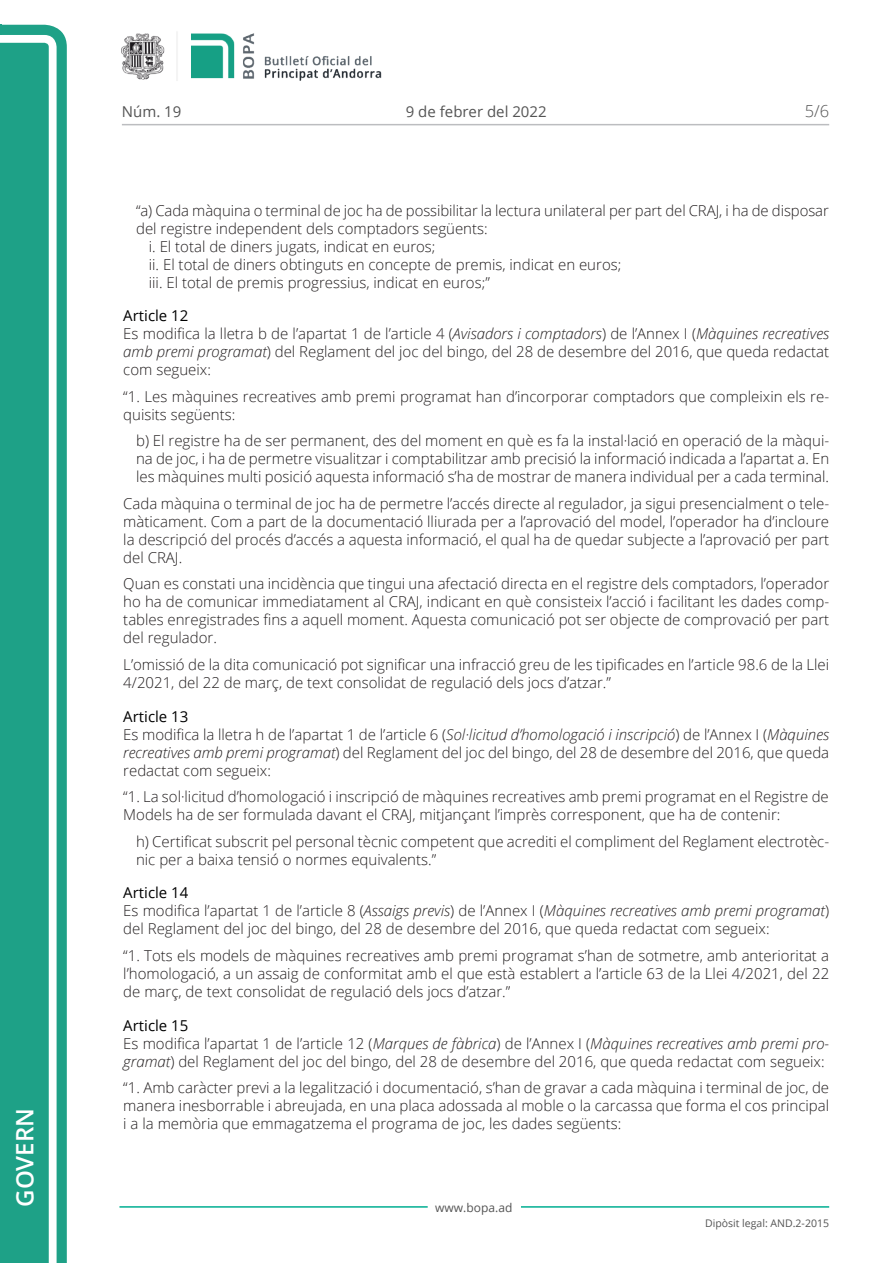
<style>
.page{position:relative;width:893px;height:1263px;background:#fff}
.page>*{position:absolute;margin:0;border:0;box-sizing:border-box;transform-origin:0 0}
.t1{font:600 24px "Open Sans";color:#fff}
.t2{font:300 16.5px "Open Sans";color:#545454}
.Body_text{font:300 15px/18px "Open Sans";color:#231f20;text-align:justify}
.Body_text_i{font:300 15px/18px "Open Sans";color:#231f20;text-align:justify}
.Body_text_NOS{font:300 15px/18px "Open Sans";letter-spacing:-.005em;color:#231f20}
.Body_text_nos_ii{font:300 15px "Open Sans";color:#231f20}
.Body_text_ii{font:300 15px "Open Sans";color:#231f20}
.Titol_7{font:15px "Open Sans";color:#000}
.t3{font:15px "Open Sans";color:#545454}
.t4{font:12px "Open Sans";color:#545454}
.t5{font:10.5px "Open Sans";color:#545454}
.s1{font-style:italic}
</style>
<div class="page">
<svg style="left:0;top:25px;width:67px;height:1238px;fill:#1ea187"></svg>
<div style="left:0;top:43px;width:49px;height:1220px;background:#1ea187"></div>
<img style="left:122px;top:32px;width:260px;height:49px">
<hr style="left:119px;top:1206px;width:309px;height:2px;background:#00ae91">
<hr style="left:521px;top:1206px;width:308px;height:2px;background:#00ae91">
<hr style="left:122px;top:124px;width:707px;height:1px;background:#bcbdc0">
<h1 class="t1" style="left:8px;top:1207px;width:100px;rotate:-90deg">Govern</h1>
<p class="t3" style="left:122px;top:102px;width:61px">Núm. 19</p>
<p class="t3" style="left:406px;top:102px;width:142px">9 de febrer del 2022</p>
<p class="t2" style="left:805px;top:100px;width:26px">5/6</p>
<p class="Body_text_NOS" style="left:136px;top:201px;width:694px">“a) Cada màquina o terminal de joc ha de possibilitar la lectura unilateral per part del CRAJ, i ha de disposar del registre independent dels comptadors següents:</p>
<p class="Body_text_nos_ii" style="left:149px;top:236px;width:288px">i. El total de diners jugats, indicat en euros;</p>
<p class="Body_text_nos_ii" style="left:149px;top:254px;width:474px">ii. El total de diners obtinguts en concepte de premis, indicat en euros;</p>
<p class="Body_text_ii" style="left:149px;top:272px;width:342px">iii. El total de premis progressius, indicat en euros;”</p>
<p class="Titol_7" style="left:123px;top:306px;width:67px">Article 12</p>
<p class="Body_text" style="left:123px;top:324px;width:707px">Es modifica la lletra b de l’apartat 1 de l’article 4 (<span class="s1">Avisadors i comptadors</span>) de l’Annex I (<span class="s1">Màquines recreatives amb premi programat</span>) del Reglament del joc del bingo, del 28 de desembre del 2016, que queda redactat com segueix:</p>
<p class="Body_text" style="left:123px;top:387px;width:707px">“1. Les màquines recreatives amb premi programat han d’incorporar comptadors que compleixin els re&shy;quisits següents:</p>
<p class="Body_text_i" style="left:136px;top:431px;width:695px">b) El registre ha de ser permanent, des del moment en què es fa la instal·lació en operació de la màqui&shy;na de joc, i ha de permetre visualitzar i comptabilitzar amb precisió la informació indicada a l’apartat a. En les màquines multi posició aquesta informació s’ha de mostrar de manera individual per a cada terminal.</p>
<p class="Body_text" style="left:123px;top:494px;width:707px">Cada màquina o terminal de joc ha de permetre l’accés directe al regulador, ja sigui presencialment o tele&shy;màticament. Com a part de la documentació lliurada per a l’aprovació del model, l’operador ha d’incloure la descripció del procés d’accés a aquesta informació, el qual ha de quedar subjecte a l’aprovació per part del CRAJ.</p>
<p class="Body_text" style="left:123px;top:575px;width:707px">Quan es constati una incidència que tingui una afectació directa en el registre dels comptadors, l’operador ho ha de comunicar immediatament al CRAJ, indicant en què consisteix l’acció i facilitant les dades comp&shy;tables enregistrades fins a aquell moment. Aquesta comunicació pot ser objecte de comprovació per part del regulador.</p>
<p class="Body_text" style="left:123px;top:655px;width:707px">L’omissió de la dita comunicació pot significar una infracció greu de les tipificades en l’article 98.6 de la Llei<br>4/2021, del 22 de març, de text consolidat de regulació dels jocs d’atzar.”</p>
<p class="Titol_7" style="left:123px;top:706px;width:67px">Article 13</p>
<p class="Body_text" style="left:123px;top:725px;width:707px">Es modifica la lletra h de l’apartat 1 de l’article 6 (<span class="s1">Sol·licitud d’homologació i inscripció</span>) de l’Annex I (<span class="s1">Màquines recreatives amb premi programat</span>) del Reglament del joc del bingo, del 28 de desembre del 2016, que queda redactat com segueix:</p>
<p class="Body_text" style="left:123px;top:787px;width:707px">“1. La sol·licitud d’homologació i inscripció de màquines recreatives amb premi programat en el Registre de<br>Models ha de ser formulada davant el CRAJ, mitjançant l’imprès corresponent, que ha de contenir:</p>
<p class="Body_text_i" style="left:136px;top:832px;width:695px">h) Certificat subscrit pel personal tècnic competent que acrediti el compliment del Reglament electrotèc&shy;nic per a baixa tensió o normes equivalents.”</p>
<p class="Titol_7" style="left:123px;top:883px;width:67px">Article 14</p>
<p class="Body_text" style="left:123px;top:902px;width:707px">Es modifica l’apartat 1 de l’article 8 (<span class="s1">Assaigs previs</span>) de l’Annex I (<span class="s1">Màquines recreatives amb premi programat</span>) del Reglament del joc del bingo, del 28 de desembre del 2016, que queda redactat com segueix:</p>
<p class="Body_text" style="left:123px;top:946px;width:707px">“1. Tots els models de màquines recreatives amb premi programat s’han de sotmetre, amb anterioritat a l’homologació, a un assaig de conformitat amb el que està establert a l’article 63 de la Llei 4/2021, del 22 de març, de text consolidat de regulació dels jocs d’atzar.”</p>
<p class="Titol_7" style="left:123px;top:1015px;width:67px">Article 15</p>
<p class="Body_text" style="left:123px;top:1034px;width:707px">Es modifica l’apartat 1 de l’article 12 (<span class="s1">Marques de fàbrica</span>) de l’Annex I (<span class="s1">Màquines recreatives amb premi pro&shy;gramat</span>) del Reglament del joc del bingo, del 28 de desembre del 2016, que queda redactat com segueix:</p>
<p class="Body_text" style="left:123px;top:1078px;width:707px">“1. Amb caràcter previ a la legalització i documentació, s’han de gravar a cada màquina i terminal de joc, de manera inesborrable i abreujada, en una placa adossada al moble o la carcassa que forma el cos principal i a la memòria que emmagatzema el programa de joc, les dades següents:</p>
<p class="t4" style="left:435px;top:1199px;width:79px">www.bopa.ad</p>
<p class="t5" style="left:705px;top:1216px;width:125px">Dipòsit legal: AND.2-2015</p>
</div>
